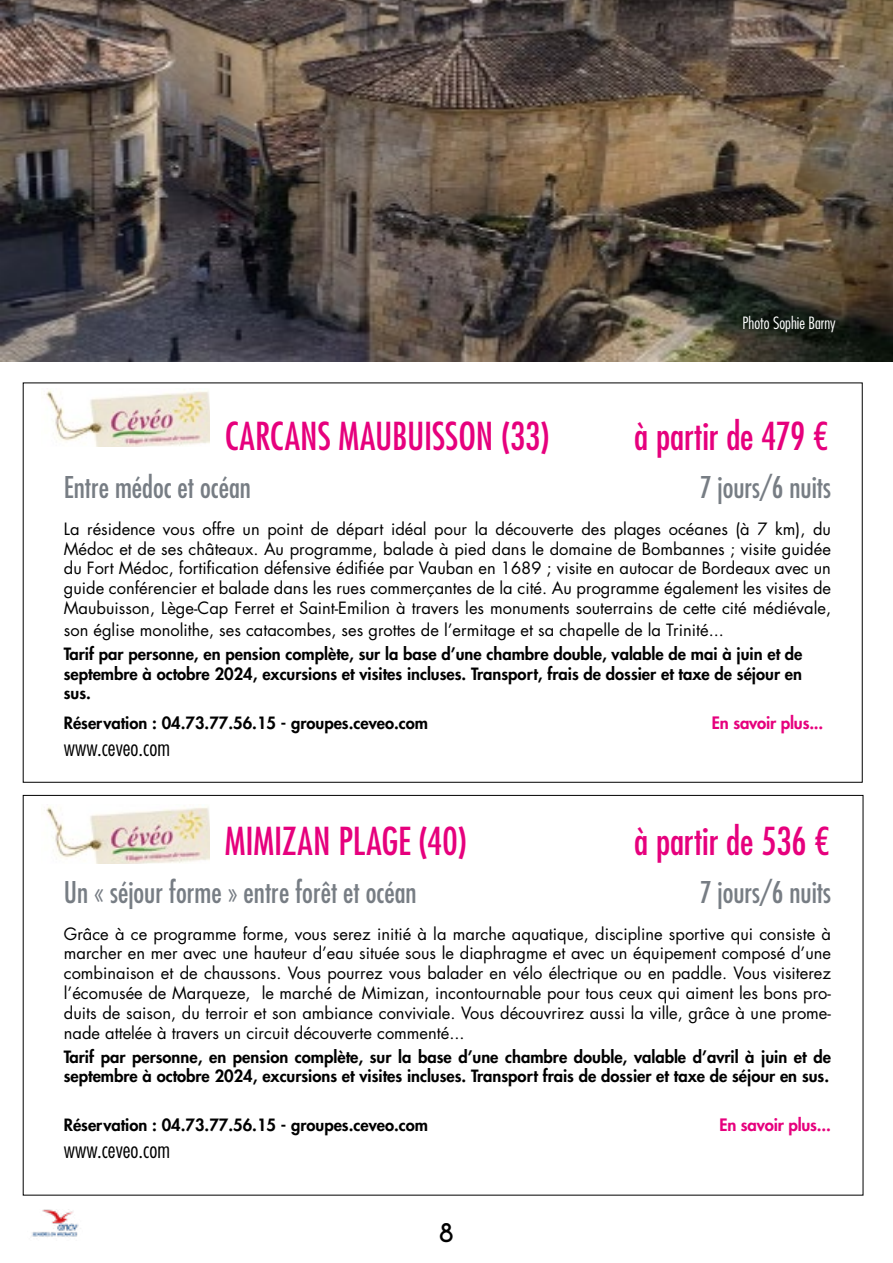
<style>
.page{position:relative;width:893px;height:1263px;background:#fff}
.page>*{position:absolute;margin:0;border:0;box-sizing:border-box;transform-origin:0 0}
.t1{font:condensed 37.5px "Futura Std";letter-spacing:-.005em;color:#e6007d}
.t2{font:condensed 29.1px "Futura Std";color:#777d84}
.t3{font:700 24px "Caviar Dreams";color:#000}
.t4{font:300 condensed 22.5px "Futura Std";color:#000}
.t5{font:800 16.65px "Futura Std";letter-spacing:-.01em;color:#e6007d}
.t6{font:16.5px/19.8px "Futura Std";color:#000;text-align:justify}
.t7{font:800 16.5px/19.8px "Futura Std";color:#000}
.t8{font:300 condensed 16.5px "Futura Std";color:#fff}
</style>
<div class="page">
<img style="left:31px;top:1209px;width:48px;height:28px">
<img style="left:46px;top:806px;width:164px;height:57px">
<img style="left:46px;top:390px;width:164px;height:57px">
<img style="left:1px;top:0;width:892px;height:361px">
<p class="t8" style="left:743px;top:313px;width:95px">Photo Sophie Barny</p>
<h1 class="t1" style="left:225px;top:414px;width:326px">CARCANS MAUBUISSON (33)</h1>
<h1 class="t1" style="left:634px;top:414px;width:195px">à partir de 479 €</h1>
<h2 class="t2" style="left:64px;top:470px;width:189px">Entre médoc et océan</h2>
<h2 class="t2" style="left:700px;top:470px;width:132px">7 jours/6 nuits</h2>
<p class="t6" style="left:64px;top:519px;width:769px">La résidence vous offre un point de départ idéal pour la découverte des plages océanes (à 7 km), du Médoc et de ses châteaux. Au programme, balade à pied dans le domaine de Bombannes ; visite guidée du Fort Médoc, fortification défensive édifiée par Vauban en 1689 ; visite en autocar de Bordeaux avec un guide conférencier et balade dans les rues commerçantes de la cité. Au programme également les visites de Maubuisson, Lège-Cap Ferret et Saint-Emilion à travers les monuments souterrains de cette cité médiévale,</p>
<p class="t6" style="left:64px;top:620px;width:662px">son église monolithe, ses catacombes, ses grottes de l’ermitage et sa chapelle de la Trinité...</p>
<p class="t7" style="left:64px;top:644px;width:740px;text-align:justify">Tarif par personne, en pension complète, sur la base d’une chambre double, valable de mai à juin et de septembre à octobre 2024, excursions et visites incluses. Transport, frais de dossier et taxe de séjour en sus.</p>
<p class="t7" style="left:64px;top:713px;width:366px">Réservation : 04.73.77.56.15 - groupes.ceveo.com</p>
<p class="t5" style="left:712px;top:712px;width:113px">En savoir plus...</p>
<h3 class="t4" style="left:64px;top:734px;width:108px">www.ceveo.com</h3>
<h1 class="t1" style="left:225px;top:819px;width:244px">MIMIZAN PLAGE (40)</h1>
<h1 class="t1" style="left:634px;top:819px;width:197px">à partir de 536 €</h1>
<h2 class="t2" style="left:64px;top:874px;width:354px">Un « séjour forme » entre forêt et océan</h2>
<h2 class="t2" style="left:700px;top:874px;width:132px">7 jours/6 nuits</h2>
<p class="t6" style="left:64px;top:924px;width:769px">Grâce à ce programme forme, vous serez initié à la marche aquatique, discipline sportive qui consiste à marcher en mer avec une hauteur d’eau située sous le diaphragme et avec un équipement composé d’une combinaison et de chaussons. Vous pourrez vous balader en vélo électrique ou en paddle. Vous visiterez l’écomusée de Marqueze, le marché de Mimizan, incontournable pour tous ceux qui aiment les bons pro&shy;duits de saison, du terroir et son ambiance conviviale. Vous découvrirez aussi la ville, grâce à une prome&shy;nade attelée à travers un circuit découverte commenté...</p>
<p class="t7" style="left:64px;top:1047px;width:769px">Tarif par personne, en pension complète, sur la base d’une chambre double, valable d’avril à juin et de septembre à octobre 2024, excursions et visites incluses. Transport frais de dossier et taxe de séjour en sus.</p>
<p class="t7" style="left:64px;top:1115px;width:366px">Réservation : 04.73.77.56.15 - groupes.ceveo.com</p>
<p class="t5" style="left:719px;top:1114px;width:113px">En savoir plus...</p>
<h3 class="t4" style="left:64px;top:1136px;width:108px">www.ceveo.com</h3>
<h3 class="t3" style="left:439px;top:1218px;width:17px">8</h3>
</div>
